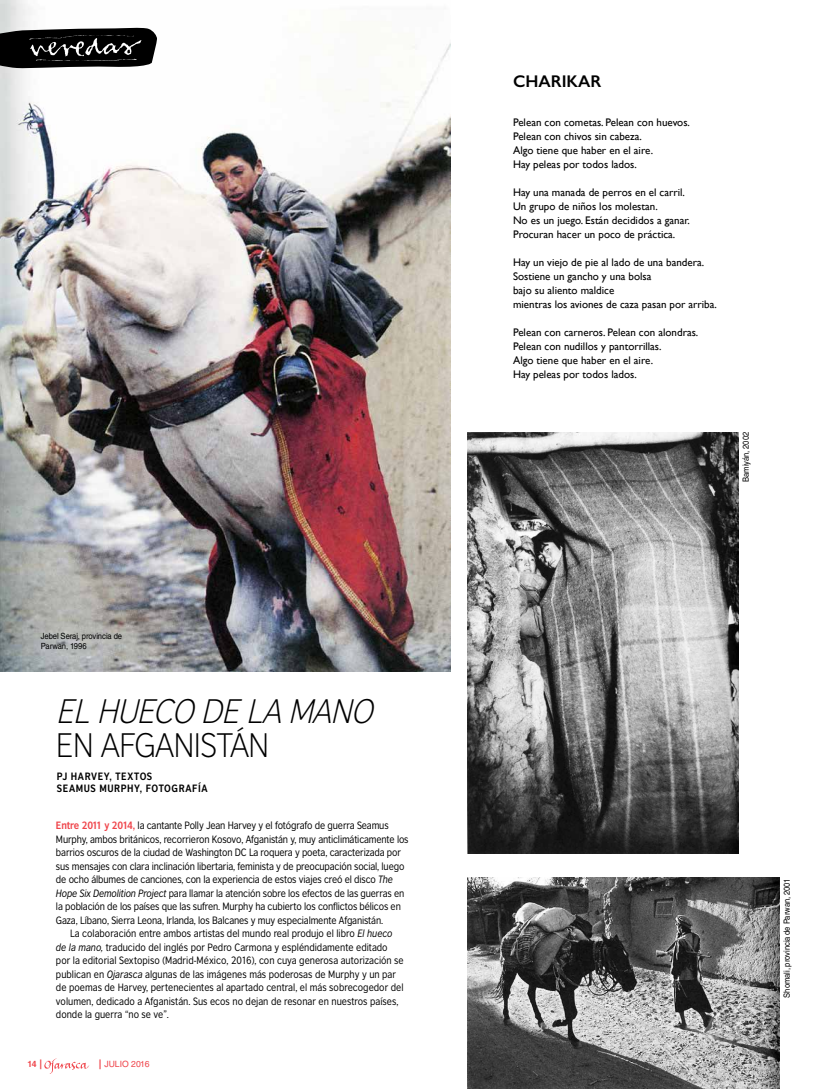
<style>
.page{position:relative;width:822px;height:1089px;background:#fff}
.page>*{position:absolute;margin:0;border:0;box-sizing:border-box;transform-origin:0 0}
.t1{font:italic 300 32px "British Council Sans Tur";color:#000}
.t2{font:300 32px "British Council Sans Tur";letter-spacing:-.03em;color:#000}
.t3{font:600 17px "Gill Sans";color:#000}
.t4{font:11px/14px "Gill Sans";color:#000}
.t5{font:10px "British Council Sans Tur";letter-spacing:-.015em;color:#000;scale:.9 1}
.t6{font:700 10px/12px "British Council Sans Tur";letter-spacing:.06em;color:#000;scale:.9 1}
.t7{font:8.7px "Helvetica LT Std";color:#ef454b}
.t8{font:700 8.7px "Helvetica LT Std";color:#ef454b}
.t9{font:8.5px/10px "Helvetica LT Std";letter-spacing:-.01em;color:#000;scale:.9 1}
.s1{font-weight:700;color:#ef454b}
.s2{font-style:italic}
.s3{font-size:9.7px}
.s4{font-weight:700;font-size:9.7px}
</style>
<div class="page">
<img style="left:45px;top:1058px;width:45px;height:16px">
<img style="left:0;top:0;width:451px;height:672px">
<img style="left:468px;top:878px;width:311px;height:211px">
<img style="left:468px;top:432px;width:270px;height:422px">
<svg style="left:0;top:27px;width:157px;height:42px;background:#303030"></svg>
<img style="left:78px;top:35px;width:43px;height:1px">
<p class="t9" style="left:41px;top:631px;width:92px">Jebel Seraj, provincia de<br>Parwan, 1996</p>
<h1 class="t1" style="left:56px;top:692px;width:327px">EL HUECO DE LA MANO</h1>
<h1 class="t2" style="left:56px;top:726px;width:215px">EN AFGANISTÁN</h1>
<p class="t6" style="left:57px;top:770px;width:169px">PJ HARVEY, TEXTOS<br>SEAMUS MURPHY, FOTOGRAFÍA</p>
<p class="t5" style="left:56px;top:819px;width:371px"><span class="s1">Entre 2011 y 2014,</span> la cantante Polly Jean Harvey y el fotógrafo de guerra Seamus</p>
<p class="t5" style="left:56px;top:833px;width:393px">Murphy, ambos británicos, recorrieron Kosovo, Afganistán y, muy anticlimáticamente los</p>
<p class="t5" style="left:56px;top:846px;width:385px">barrios oscuros de la ciudad de Washington DC La roquera y poeta, caracterizada por</p>
<p class="t5" style="left:56px;top:860px;width:389px">sus mensajes con clara inclinación libertaria, feminista y de preocupación social, luego</p>
<p class="t5" style="left:56px;top:873px;width:376px">de ocho álbumes de canciones, con la experiencia de estos viajes creó el disco <span class="s2">The</span></p>
<p class="t5" style="left:56px;top:887px;width:389px"><span class="s2">Hope Six Demolition Project</span> para llamar la atención sobre los efectos de las guerras en</p>
<p class="t5" style="left:56px;top:900px;width:385px">la población de los países que las sufren. Murphy ha cubierto los conflictos bélicos en</p>
<p class="t5" style="left:56px;top:914px;width:365px">Gaza, Líbano, Sierra Leona, Irlanda, los Balcanes y muy especialmente Afganistán.</p>
<p class="t5" style="left:70px;top:927px;width:360px">La colaboración entre ambos artistas del mundo real produjo el libro <span class="s2">El hueco</span></p>
<p class="t5" style="left:56px;top:941px;width:370px"><span class="s2">de la mano,</span> traducido del inglés por Pedro Carmona y espléndidamente editado</p>
<p class="t5" style="left:56px;top:954px;width:388px">por la editorial Sextopiso (Madrid-México, 2016), con cuya generosa autorización se</p>
<p class="t5" style="left:56px;top:968px;width:379px">publican en <span class="s2">Ojarasca</span> algunas de las imágenes más poderosas de Murphy y un par</p>
<p class="t5" style="left:56px;top:981px;width:388px">de poemas de Harvey, pertenecientes al apartado central, el más sobrecogedor del</p>
<p class="t5" style="left:56px;top:995px;width:382px">volumen, dedicado a Afganistán. Sus ecos no dejan de resonar en nuestros países,</p>
<p class="t5" style="left:56px;top:1008px;width:127px">donde la guerra “no se ve”.</p>
<p class="t8" style="left:27px;top:1059px;width:16px">14 <span class="s3">|</span></p>
<p class="t7" style="left:99px;top:1059px;width:52px"><span class="s4">|</span> JULIO 2016</p>
<h2 class="t3" style="left:513px;top:71px;width:90px">CHARIKAR</h2>
<p class="t4" style="left:513px;top:115px;width:178px">Pelean con cometas. Pelean con huevos.<br>Pelean con chivos sin cabeza.<br>Algo tiene que haber en el aire.<br>Hay peleas por todos lados.</p>
<p class="t4" style="left:513px;top:185px;width:178px">Hay una manada de perros en el carril.<br>Un grupo de niños los molestan.<br>No es un juego. Están decididos a ganar.<br>Procuran hacer un poco de práctica.</p>
<p class="t4" style="left:513px;top:255px;width:205px">Hay un viejo de pie al lado de una bandera.<br>Sostiene un gancho y una bolsa<br>bajo su aliento maldice<br>mientras los aviones de caza pasan por arriba.</p>
<p class="t4" style="left:513px;top:325px;width:187px">Pelean con carneros. Pelean con alondras.<br>Pelean con nudillos y pantorrillas.<br>Algo tiene que haber en el aire.<br>Hay peleas por todos lados.</p>
<p class="t9" style="left:741px;top:482px;width:57px;rotate:-90deg">Bamiyán, 2002</p>
<p class="t9" style="left:782px;top:998px;width:134px;rotate:-90deg">Shomali, provincia de Parwan, 2001</p>
</div>
